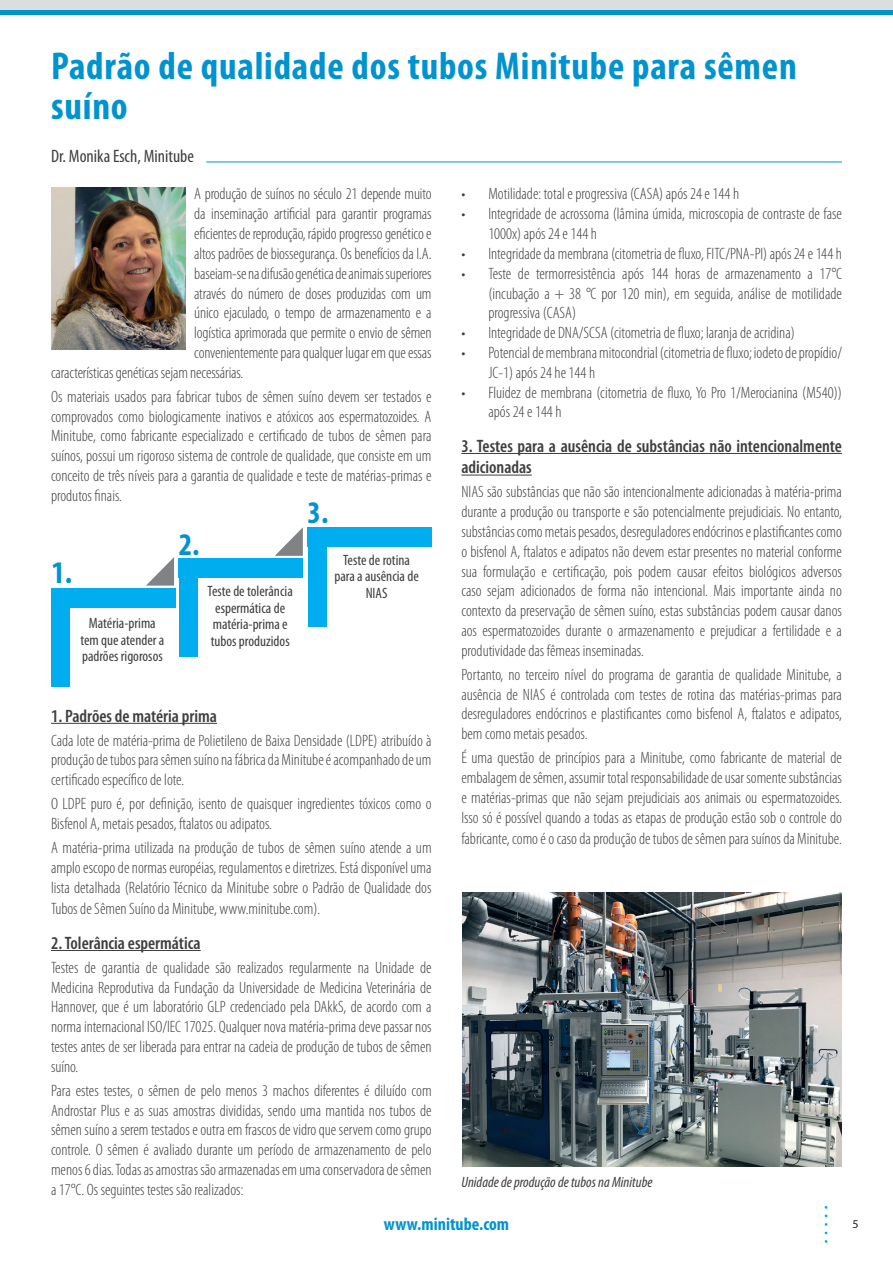
<style>
.page{position:relative;width:893px;height:1263px;background:#fff}
.page>*{position:absolute;margin:0;border:0;box-sizing:border-box;transform-origin:0 0}
.t1{font:700 condensed 39px/40.5px "Myriad Pro";letter-spacing:.02em;color:#0093d0}
.t2{font:700 condensed 31.5px "Myriad Pro";color:#0093d0}
.t3{font:600 condensed 18px/21.6px "Myriad Pro";color:#3e3e3f}
.t4{font:condensed 18px "Myriad Pro";color:#3e3e3f}
.t5{font:700 condensed 18px "Myriad Pro";color:#0093d0}
.t6{font:300 condensed 16.5px/19.8px "Myriad Pro";color:#3e3e3f;text-align:justify}
.t7{font:condensed 15px/16.5px "Myriad Pro";color:#3e3e3f;text-align:center}
.t8{font:italic condensed 15px "Myriad Pro";color:#3e3e3f}
.t9{font:12px "Myriad Pro";color:#231f20}
</style>
<div class="page">
<svg style="left:825px;top:1223px;width:2px;height:11px"></svg>
<svg style="left:825px;top:1206px;width:2px;height:11px"></svg>
<div style="left:0;top:10px;width:893px;height:5px;background:#0093d0"></div>
<div style="left:0;top:0;width:893px;height:10px;background:#dcdddf"></div>
<hr style="left:206px;top:162px;width:636px;height:1px;background:#0093d0">
<hr style="left:51px;top:723px;width:166px;height:1px;background:#3e3e3f">
<hr style="left:51px;top:950px;width:150px;height:1px;background:#3e3e3f">
<hr style="left:461px;top:453px;width:381px;height:1px;background:#3e3e3f">
<hr style="left:461px;top:475px;width:71px;height:1px;background:#3e3e3f">
<img style="left:51px;top:187px;width:135px;height:163px">
<img style="left:462px;top:892px;width:380px;height:275px">
<div style="left:51px;top:588px;width:124px;height:20px;background:#00aeef"></div>
<div style="left:51px;top:588px;width:19px;height:99px;background:#00aeef"></div>
<div style="left:179px;top:559px;width:124px;height:19px;background:#00aeef"></div>
<div style="left:179px;top:559px;width:19px;height:98px;background:#00aeef"></div>
<div style="left:308px;top:528px;width:124px;height:19px;background:#00aeef"></div>
<div style="left:308px;top:528px;width:19px;height:98px;background:#00aeef"></div>
<svg style="left:146px;top:557px;width:28px;height:29px"></svg>
<svg style="left:275px;top:527px;width:28px;height:29px"></svg>
<h1 class="t1" style="left:51px;top:45px;width:747px">Padrão de qualidade dos tubos Minitube para sêmen suíno</h1>
<p class="t4" style="left:51px;top:145px;width:144px">Dr. Monika Esch, Minitube</p>
<p class="t6" style="left:194px;top:185px;width:239px">A produção de suínos no século 21 depende muito</p>
<p class="t6" style="left:194px;top:204px;width:239px">da inseminação artificial para garantir programas</p>
<p class="t6" style="left:194px;top:224px;width:239px">eficientes de reprodução, rápido progresso genético e</p>
<p class="t6" style="left:194px;top:244px;width:239px">altos padrões de biossegurança. Os benefícios da I.A.</p>
<p class="t6" style="left:194px;top:264px;width:239px">baseiam-se na difusão genética de animais superiores</p>
<p class="t6" style="left:194px;top:284px;width:239px">através do número de doses produzidas com um</p>
<p class="t6" style="left:194px;top:303px;width:239px">único ejaculado, o tempo de armazenamento e a</p>
<p class="t6" style="left:194px;top:323px;width:239px">logística aprimorada que permite o envio de sêmen</p>
<p class="t6" style="left:194px;top:343px;width:239px">convenientemente para qualquer lugar em que essas</p>
<p class="t6" style="left:51px;top:363px;width:194px">características genéticas sejam necessárias.</p>
<p class="t6" style="left:51px;top:387px;width:382px">Os materiais usados para fabricar tubos de sêmen suíno devem ser testados e comprovados como biologicamente inativos e atóxicos aos espermatozoides. A Minitube, como fabricante especializado e certificado de tubos de sêmen para suínos, possui um rigoroso sistema de controle de qualidade, que consiste em um conceito de três níveis para a garantia de qualidade e teste de matérias-primas e produtos finais.</p>
<h2 class="t2" style="left:308px;top:493px;width:22px">3.</h2>
<h2 class="t2" style="left:52px;top:553px;width:22px">1.</h2>
<p class="t7" style="left:80px;top:615px;width:86px">Matéria-prima tem que atender a padrões rigorosos</p>
<h2 class="t2" style="left:179px;top:525px;width:22px">2.</h2>
<p class="t7" style="left:208px;top:583px;width:87px;text-align:left">Teste de tolerância espermática de matéria-prima e tubos produzidos</p>
<p class="t7" style="left:334px;top:551px;width:86px">Teste de rotina para a ausência de<br>NIAS</p>
<p class="t3" style="left:51px;top:705px;width:167px">1. Padrões de matéria prima</p>
<p class="t6" style="left:51px;top:731px;width:382px">Cada lote de matéria-prima de Polietileno de Baixa Densidade (LDPE) atribuído à produção de tubos para sêmen suíno na fábrica da Minitube é acompanhado de um certificado específico de lote.</p>
<p class="t6" style="left:51px;top:794px;width:382px">O LDPE puro é, por definição, isento de quaisquer ingredientes tóxicos como o<br>Bisfenol A, metais pesados, ftalatos ou adipatos.</p>
<p class="t6" style="left:51px;top:838px;width:382px">A matéria-prima utilizada na produção de tubos de sêmen suíno atende a um amplo escopo de normas européias, regulamentos e diretrizes. Está disponível uma lista detalhada (Relatório Técnico da Minitube sobre o Padrão de Qualidade dos</p>
<p class="t6" style="left:51px;top:899px;width:271px">Tubos de Sêmen Suíno da Minitube, www.minitube.com).</p>
<p class="t3" style="left:51px;top:932px;width:151px">2. Tolerância espermática</p>
<p class="t6" style="left:51px;top:958px;width:382px">Testes de garantia de qualidade são realizados regularmente na Unidade de Medicina Reprodutiva da Fundação da Universidade de Medicina Veterinária de Hannover, que é um laboratório GLP credenciado pela DAkkS, de acordo com a norma internacional ISO/IEC 17025. Qualquer nova matéria-prima deve passar nos testes antes de ser liberada para entrar na cadeia de produção de tubos de sêmen suíno.</p>
<p class="t6" style="left:51px;top:1081px;width:382px">Para estes testes, o sêmen de pelo menos 3 machos diferentes é diluído com Androstar Plus e as suas amostras divididas, sendo uma mantida nos tubos de sêmen suíno a serem testados e outra em frascos de vidro que servem como grupo controle. O sêmen é avaliado durante um período de armazenamento de pelo menos 6 dias. Todas as amostras são armazenadas em uma conservadora de sêmen a 17°C. Os seguintes testes são realizados:</p>
<p class="t6" style="left:461px;top:185px;width:279px">• Motilidade: total e progressiva (CASA) após 24 e 144 h</p>
<p class="t6" style="left:488px;top:204px;width:355px;text-indent:-27px">• Integridade de acrossoma (lâmina úmida, microscopia de contraste de fase<br>1000x) após 24 e 144 h</p>
<p class="t6" style="left:461px;top:244px;width:382px">• Integridade da membrana (citometria de fluxo, FITC/PNA-PI) após 24 e 144 h</p>
<p class="t6" style="left:488px;top:264px;width:355px;text-indent:-27px">• Teste de termorresistência após 144 horas de armazenamento a 17°C (incubação a + 38 °C por 120 min), em seguida, análise de motilidade progressiva (CASA)</p>
<p class="t6" style="left:461px;top:323px;width:335px">• Integridade de DNA/SCSA (citometria de fluxo; laranja de acridina)</p>
<p class="t6" style="left:488px;top:343px;width:355px;text-indent:-27px">• Potencial de membrana mitocondrial (citometria de fluxo; iodeto de propídio/<br>JC-1) após 24 he 144 h</p>
<p class="t6" style="left:488px;top:383px;width:355px;text-indent:-27px">• Fluidez de membrana (citometria de fluxo, Yo Pro 1/Merocianina (M540)) após 24 e 144 h</p>
<p class="t3" style="left:461px;top:435px;width:382px">3. Testes para a ausência de substâncias não intencionalmente adicionadas</p>
<p class="t6" style="left:461px;top:482px;width:382px">NIAS são substâncias que não são intencionalmente adicionadas à matéria-prima durante a produção ou transporte e são potencialmente prejudiciais. No entanto, substâncias como metais pesados, desreguladores endócrinos e plastificantes como o bisfenol A, ftalatos e adipatos não devem estar presentes no material conforme sua formulação e certificação, pois podem causar efeitos biológicos adversos caso sejam adicionados de forma não intencional. Mais importante ainda no contexto da preservação de sêmen suíno, estas substâncias podem causar danos aos espermatozoides durante o armazenamento e prejudicar a fertilidade e a produtividade das fêmeas inseminadas.</p>
<p class="t6" style="left:461px;top:665px;width:382px">Portanto, no terceiro nível do programa de garantia de qualidade Minitube, a ausência de NIAS é controlada com testes de rotina das matérias-primas para desreguladores endócrinos e plastificantes como bisfenol A, ftalatos e adipatos, bem como metais pesados.</p>
<p class="t6" style="left:461px;top:748px;width:382px">É uma questão de princípios para a Minitube, como fabricante de material de embalagem de sêmen, assumir total responsabilidade de usar somente substâncias e matérias-primas que não sejam prejudiciais aos animais ou espermatozoides.<br>Isso só é possível quando a todas as etapas de produção estão sob o controle do</p>
<p class="t6" style="left:461px;top:829px;width:382px">fabricante, como é o caso da produção de tubos de sêmen para suínos da Minitube.</p>
<p class="t8" style="left:461px;top:1172px;width:193px">Unidade de produção de tubos na Minitube</p>
<p class="t5" style="left:384px;top:1212px;width:127px">www.minitube.com</p>
<p class="t9" style="left:852px;top:1216px;width:8px">5</p>
</div>
